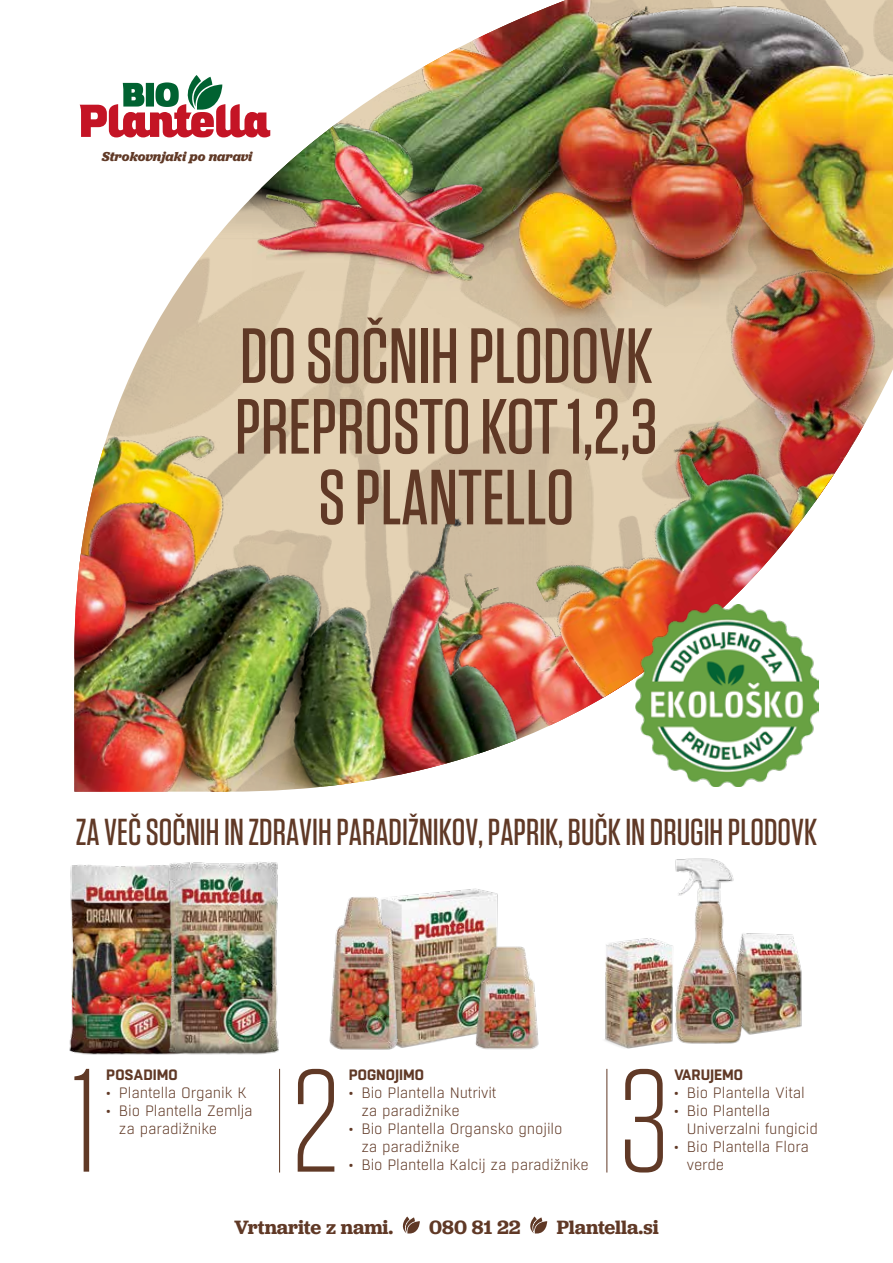
<style>
.page{position:relative;width:893px;height:1263px;background:#fff}
.page>*{position:absolute;margin:0;border:0;box-sizing:border-box;transform-origin:0 0}
.t1{font:500 78px/70.7px "Tungsten";color:#603926;text-align:center}
.t2{font:500 37.5px "Tungsten";color:#603926}
.t3{font:600 20.1px "Jubilat";color:#603926}
.t4{font:300 15px/18px "Boxed";letter-spacing:-.01em;color:#603926}
.t5{font:700 15px "Boxed";color:#603926}
.t6{font:italic 700 13.5px "Jubilat";color:#603926}
</style>
<div class="page">
<img style="left:286px;top:0;width:607px;height:352px">
<img style="left:151px;top:285px;width:135px;height:48px">
<img style="left:141px;top:333px;width:145px;height:19px">
<img style="left:286px;top:0;width:157px;height:56px">
<img style="left:201px;top:56px;width:242px;height:200px">
<img style="left:500px;top:323px;width:393px;height:281px">
<img style="left:129px;top:352px;width:545px;height:27px">
<img style="left:74px;top:379px;width:600px;height:413px">
<img style="left:252px;top:101px;width:247px;height:190px">
<img style="left:753px;top:933px;width:49px;height:102px">
<img style="left:402px;top:888px;width:96px;height:160px">
<div style="left:74px;top:79px;width:202px;height:63px;background:#fff;border-radius:8px"></div>
<svg style="left:80px;top:75px;width:190px;height:62px"></svg>
<svg style="left:402px;top:1216px;width:18px;height:17px"></svg>
<svg style="left:530px;top:1216px;width:17px;height:17px"></svg>
<svg style="left:74px;top:1069px;width:15px;height:102px"></svg>
<svg style="left:298px;top:1069px;width:36px;height:103px"></svg>
<svg style="left:625px;top:1069px;width:38px;height:103px"></svg>
<hr style="left:279px;top:1069px;width:1px;height:103px;background:#603926">
<hr style="left:606px;top:1069px;width:1px;height:103px;background:#603926">
<img style="left:605px;top:938px;width:64px;height:111px">
<img style="left:669px;top:858px;width:84px;height:186px">
<img style="left:329px;top:896px;width:73px;height:154px">
<img style="left:463px;top:942px;width:76px;height:108px">
<img style="left:69px;top:864px;width:81px;height:191px">
<img style="left:150px;top:862px;width:129px;height:193px">
<img style="left:636px;top:604px;width:183px;height:183px">
<p class="t6" style="left:102px;top:148px;width:152px">Strokovnjaki po naravi</p>
<h1 class="t1" style="left:235px;top:321px;width:424px">DO SOČNIH PLODOVK<br>PREPROSTO KOT 1,2,3<br>S PLANTELLO</h1>
<h2 class="t2" style="left:76px;top:812px;width:743px">ZA VEČ SOČNIH IN ZDRAVIH PARADIŽNIKOV, PAPRIK, BUČK IN DRUGIH PLODOVK</h2>
<p class="t5" style="left:106px;top:1065px;width:73px">POSADIMO</p>
<p class="t4" style="left:106px;top:1084px;width:142px">• Plantella Organik K</p>
<p class="t4" style="left:119px;top:1102px;width:135px;text-indent:-13px">• Bio Plantella Zemlja za paradižnike</p>
<p class="t5" style="left:349px;top:1065px;width:77px">POGNOJIMO</p>
<p class="t4" style="left:361px;top:1084px;width:137px;text-indent:-13px">• Bio Plantella Nutrivit za paradižnike</p>
<p class="t4" style="left:361px;top:1120px;width:203px;text-indent:-13px">• Bio Plantella Organsko gnojilo za paradižnike</p>
<p class="t4" style="left:349px;top:1156px;width:242px">• Bio Plantella Kalcij za paradižnike</p>
<p class="t5" style="left:674px;top:1065px;width:70px">VARUJEMO</p>
<p class="t4" style="left:674px;top:1084px;width:132px">• Bio Plantella Vital</p>
<p class="t4" style="left:687px;top:1102px;width:133px;text-indent:-13px">• Bio Plantella<br>Univerzalni fungicid</p>
<p class="t4" style="left:687px;top:1138px;width:124px;text-indent:-13px">• Bio Plantella Flora verde</p>
<h3 class="t3" style="left:234px;top:1214px;width:161px">Vrtnarite z nami.</h3>
<h3 class="t3" style="left:429px;top:1214px;width:93px">080 81 22</h3>
<h3 class="t3" style="left:557px;top:1214px;width:104px">Plantella.si</h3>
</div>
